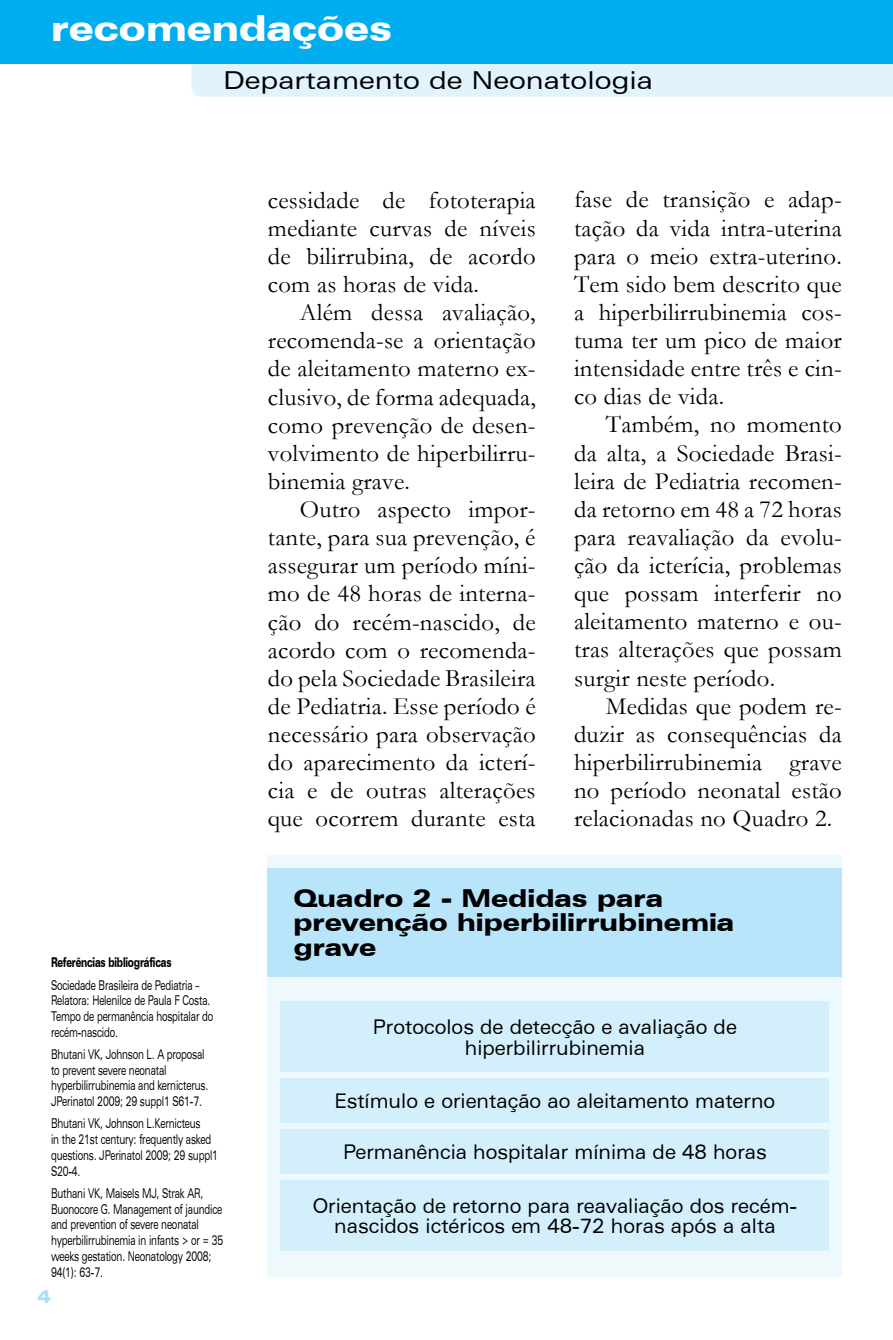
<style>
.page{position:relative;width:893px;height:1340px;background:#fff}
.page>*{position:absolute;margin:0;border:0;box-sizing:border-box;transform-origin:0 0}
.t1{font:900 expanded 36px "Zurich BT";color:#fff}
.t2{font:24.75px/28.1px "Garamond";letter-spacing:.01em;color:#000;text-align:justify}
.t3{font:900 expanded 24.75px/24.8px "Zurich BT";color:#000}
.t4{font:expanded 24.75px "Zurich BT";color:#000}
.t5{font:expanded 20.25px/20.2px "Zurich BT";color:#000;text-align:center;scale:.85 1}
.t6{font:900 expanded 18px "Zurich BT";color:#aae1fa}
.t7{font:expanded 13.5px/15.8px "Zurich BT";letter-spacing:-.02em;color:#000;scale:.6 1}
.t8{font:900 expanded 13.5px "Zurich BT";letter-spacing:-.02em;color:#000;scale:.6 1}
</style>
<div class="page">
<div style="left:191px;top:64px;width:702px;height:33px;background:#e1f4fd"></div>
<div style="left:0;top:0;width:893px;height:64px;background:#00aeef"></div>
<div style="left:268px;top:855px;width:574px;height:421px;background:#eef9fe"></div>
<div style="left:268px;top:867px;width:574px;height:109px;background:#b9e5fb"></div>
<div style="left:281px;top:1001px;width:548px;height:70px;background:#d4effc"></div>
<div style="left:281px;top:1078px;width:548px;height:45px;background:#d4effc"></div>
<div style="left:281px;top:1129px;width:548px;height:45px;background:#d4effc"></div>
<div style="left:281px;top:1180px;width:548px;height:70px;background:#d4effc"></div>
<h1 class="t1" style="left:51px;top:7px;width:342px">recomendações</h1>
<p class="t4" style="left:223px;top:66px;width:431px">Departamento de Neonatologia</p>
<p class="t8" style="left:51px;top:954px;width:202px">Referências bibliográficas</p>
<p class="t7" style="left:51px;top:976px;width:272px">Sociedade Brasileira de Pediatria –<br>Relatora: Helenilce de Paula F Costa.<br>Tempo de permanência hospitalar do recém-nascido.</p>
<p class="t7" style="left:51px;top:1046px;width:264px">Bhutani VK, Johnson L. A proposal to prevent severe neonatal hyperbilirrubinemia and kernicterus.<br>JPerinatol 2009; 29 suppl1 S61-7.</p>
<p class="t7" style="left:51px;top:1115px;width:280px">Bhutani VK, Johnson L.Kernicteus<br>in the 21st century: frequently asked questions. JPerinatol 2009; 29 suppl1<br>S20-4.</p>
<p class="t7" style="left:51px;top:1185px;width:289px">Buthani VK, Maisels MJ, Strak AR,<br>Buonocore G. Management of jaundice and prevention of severe neonatal hyperbilirrubinemia in infants &gt; or = 35 weeks gestation. Neonatology 2008;<br>94(1): 63-7.</p>
<p class="t6" style="left:37px;top:1285px;width:15px">4</p>
<p class="t2" style="left:268px;top:185px;width:269px">cessidade de fototerapia mediante curvas de níveis de bilirrubina, de acordo com as horas de vida.</p>
<p class="t2" style="left:268px;top:298px;width:269px;text-indent:32px">Além dessa avaliação, recomenda-se a orientação de aleitamento materno ex&shy;clusivo, de forma adequada, como prevenção de desen&shy;volvimento de hiperbilirru&shy;binemia grave.</p>
<p class="t2" style="left:268px;top:494px;width:269px;text-indent:32px">Outro aspecto impor&shy;tante, para sua prevenção, é assegurar um período míni&shy;mo de 48 horas de interna&shy;ção do recém-nascido, de acordo com o recomenda&shy;do pela Sociedade Brasileira de Pediatria. Esse período é necessário para observação do aparecimento da icterí&shy;cia e de outras alterações que ocorrem durante esta</p>
<p class="t2" style="left:574px;top:185px;width:269px">fase de transição e adap&shy;tação da vida intra-uterina para o meio extra-uterino.<br>Tem sido bem descrito que a hiperbilirrubinemia cos&shy;tuma ter um pico de maior intensidade entre três e cin&shy;co dias de vida.</p>
<p class="t2" style="left:574px;top:410px;width:269px;text-indent:32px">Também, no momento da alta, a Sociedade Brasi&shy;leira de Pediatria recomen&shy;da retorno em 48 a 72 horas para reavaliação da evolu&shy;ção da icterícia, problemas que possam interferir no aleitamento materno e ou&shy;tras alterações que possam surgir neste período.</p>
<p class="t2" style="left:574px;top:691px;width:269px;text-indent:32px">Medidas que podem re&shy;duzir as consequências da hiperbilirrubinemia grave no período neonatal estão relacionadas no Quadro 2.</p>
<p class="t3" style="left:293px;top:885px;width:442px">Quadro 2 - Medidas para prevenção hiperbilirrubinemia grave</p>
<p class="t5" style="left:373px;top:1017px;width:430px">Protocolos de detecção e avaliação de hiperbilirrubinemia</p>
<p class="t5" style="left:335px;top:1091px;width:520px">Estímulo e orientação ao aleitamento materno</p>
<p class="t5" style="left:343px;top:1142px;width:500px">Permanência hospitalar mínima de 48 horas</p>
<p class="t5" style="left:313px;top:1195px;width:571px">Orientação de retorno para reavaliação dos recém&shy;nascidos ictéricos em 48-72 horas após a alta</p>
</div>
